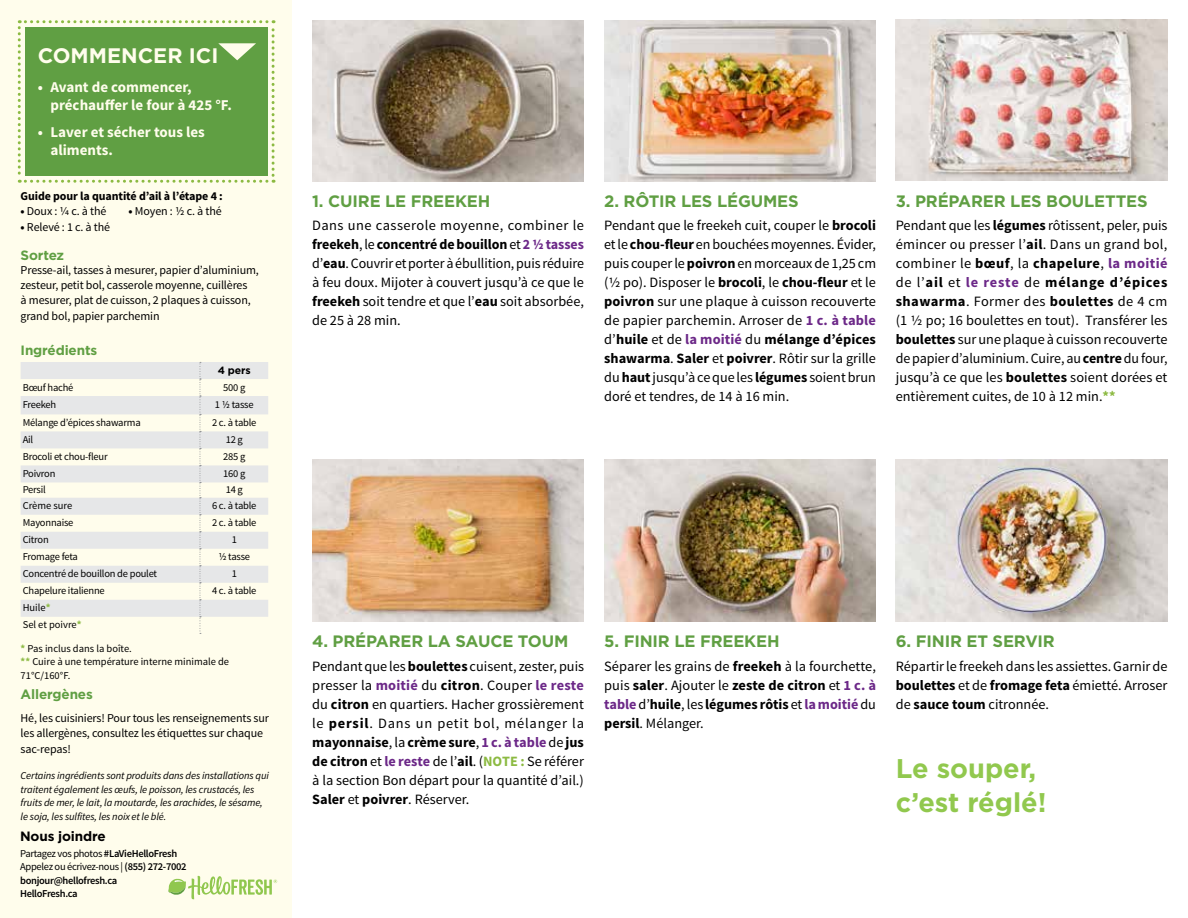
<style>
.page{position:relative;width:1188px;height:918px;background:#fff}
.page>*{position:absolute;margin:0;border:0;box-sizing:border-box;transform-origin:0 0}
.t1{font:700 27px/34.5px "Gotham";color:#91c84e}
.t2{font:700 21px "Gotham";color:#fffdec}
.t3{font:700 16.5px "Gotham";letter-spacing:-.01em;color:#609f43}
.t4{font:700 15px/18px "Source Sans Pro";color:#fffdec}
.t5{font:14.25px/19px "Source Sans Pro";color:#000;text-align:justify}
.t6{font:700 13.5px "Gotham";letter-spacing:-.01em;color:#609f43}
.t7{font:700 13.5px "Gotham";letter-spacing:-.01em;color:#000}
.t8{font:12px/15.3px "Source Sans Pro";letter-spacing:-.01em;color:#000}
.t9{font:700 12px "Source Sans Pro";letter-spacing:-.01em;color:#000}
.t10{font:10.5px "Source Sans Pro";letter-spacing:-.02em;color:#000}
.t11{font:italic 10.5px/13.5px "Source Sans Pro";letter-spacing:-.01em;color:#000}
.t12{font:600 10.5px/13.5px "Source Sans Pro";letter-spacing:-.03em;color:#000}
.t13{font:10.5px/13.6px "Source Sans Pro";color:#000}
.t14{font:700 10.5px "Gotham";color:#000}
.s1{font-weight:700}
.s2{font-weight:700;color:#8cba42}
.s3{font-weight:400}
.s4{font-weight:700;color:#6c2888}
</style>
<div class="page">
<div style="left:0;top:0;width:292px;height:918px;background:#fffdec"></div>
<svg style="left:21px;top:362px;width:247px;height:255px;fill:#e6e7e8"></svg>
<svg style="left:200px;top:362px;width:1px;height:272px"></svg>
<svg style="left:168px;top:876px;width:109px;height:23px"></svg>
<svg style="left:18px;top:20px;width:257px;height:163px;background:#74aa57"></svg>
<img style="left:312px;top:459px;width:272px;height:162px">
<img style="left:604px;top:459px;width:272px;height:162px">
<img style="left:896px;top:459px;width:271px;height:162px">
<img style="left:896px;top:20px;width:272px;height:160px">
<img style="left:604px;top:20px;width:272px;height:161px">
<img style="left:312px;top:20px;width:272px;height:161px">
<h2 class="t2" style="left:38px;top:41px;width:182px">COMMENCER ICI</h2>
<p class="t4" style="left:50px;top:79px;width:183px;text-indent:-13px">• Avant de commencer, préchauffer le four à 425 °F.</p>
<p class="t4" style="left:50px;top:123px;width:156px;text-indent:-13px">• Laver et sécher tous les aliments.</p>
<p class="t9" style="left:21px;top:188px;width:204px">Guide pour la quantité d’ail à l’étape 4 :</p>
<p class="t8" style="left:21px;top:204px;width:87px"><span class="s1">•</span> Doux : 1/4 c. à thé</p>
<p class="t8" style="left:129px;top:204px;width:95px"><span class="s1">•</span> Moyen : 1/2 c. à thé</p>
<p class="t8" style="left:21px;top:219px;width:91px"><span class="s1">•</span> Relevé : 1 c. à thé</p>
<p class="t6" style="left:21px;top:246px;width:45px">Sortez</p>
<p class="t8" style="left:21px;top:262px;width:240px">Presse-ail, tasses à mesurer, papier d’aluminium, zesteur, petit bol, casserole moyenne, cuillères<br>à mesurer, plat de cuisson, 2 plaques à cuisson, grand bol, papier parchemin</p>
<p class="t6" style="left:21px;top:341px;width:78px">Ingrédients</p>
<p class="t14" style="left:218px;top:363px;width:34px">4 pers</p>
<p class="t10" style="left:23px;top:381px;width:52px">Bœuf haché</p>
<p class="t10" style="left:223px;top:381px;width:24px">500 g</p>
<p class="t10" style="left:23px;top:398px;width:35px">Freekeh</p>
<p class="t10" style="left:215px;top:398px;width:40px">1 1/2 tasse</p>
<p class="t10" style="left:23px;top:416px;width:120px">Mélange d’épices shawarma</p>
<p class="t10" style="left:212px;top:416px;width:46px">2 c. à table</p>
<p class="t10" style="left:23px;top:433px;width:12px">Ail</p>
<p class="t10" style="left:226px;top:433px;width:19px">12 g</p>
<p class="t10" style="left:23px;top:450px;width:86px">Brocoli et chou-fleur</p>
<p class="t10" style="left:223px;top:450px;width:24px">285 g</p>
<p class="t10" style="left:23px;top:467px;width:34px">Poivron</p>
<p class="t10" style="left:223px;top:467px;width:24px">160 g</p>
<p class="t10" style="left:23px;top:483px;width:25px">Persil</p>
<p class="t10" style="left:226px;top:483px;width:19px">14 g</p>
<p class="t13" style="left:23px;top:499px;width:51px">Crème sure</p>
<p class="t10" style="left:212px;top:499px;width:46px">6 c. à table</p>
<p class="t10" style="left:23px;top:516px;width:52px">Mayonnaise</p>
<p class="t10" style="left:212px;top:516px;width:46px">2 c. à table</p>
<p class="t10" style="left:23px;top:533px;width:28px">Citron</p>
<p class="t10" style="left:232px;top:533px;width:7px">1</p>
<p class="t10" style="left:23px;top:550px;width:57px">Fromage feta</p>
<p class="t10" style="left:218px;top:550px;width:33px">1/2 tasse</p>
<p class="t10" style="left:23px;top:567px;width:136px">Concentré de bouillon de poulet</p>
<p class="t10" style="left:232px;top:567px;width:7px">1</p>
<p class="t10" style="left:23px;top:584px;width:84px">Chapelure italienne</p>
<p class="t10" style="left:212px;top:584px;width:46px">4 c. à table</p>
<p class="t13" style="left:23px;top:600px;width:60px;line-height:17px">Huile<span class="s2">*<br></span>Sel et poivre<span class="s2">*</span></p>
<p class="t13" style="left:21px;top:642px;width:210px"><span class="s2">*</span> Pas inclus dans la boîte.<br><span class="s2">**</span> Cuire à une température interne minimale de<br>71°C/160°F.</p>
<p class="t6" style="left:21px;top:686px;width:74px">Allergènes</p>
<p class="t8" style="left:21px;top:710px;width:250px">Hé, les cuisiniers! Pour tous les renseignements sur les allergènes, consultez les étiquettes sur chaque sac-repas!</p>
<p class="t11" style="left:21px;top:769px;width:250px">Certains ingrédients sont produits dans des installations qui traitent également les œufs, le poisson, les crustacés, les fruits de mer, le lait, la moutarde, les arachides, le sésame, le soja, les sulfites, les noix et le blé.</p>
<p class="t7" style="left:20px;top:827px;width:87px">Nous joindre</p>
<p class="t12" style="left:20px;top:847px;width:168px"><span class="s3">Partagez vos photos</span> #LaVieHelloFresh<br><span class="s3">Appelez ou écrivez-nous |</span> (855) 272-7002 bonjour@hellofresh.ca<br>HelloFresh.ca</p>
<p class="t3" style="left:312px;top:190px;width:180px">1. CUIRE LE FREEKEH</p>
<p class="t5" style="left:312px;top:216px;width:273px">Dans une casserole moyenne, combiner le <span class="s1">freekeh</span>, le <span class="s1">concentré de bouillon</span> et <span class="s4">2 1/2 tasses </span>d’<span class="s1">eau</span>. Couvrir et porter à ébullition, puis réduire à feu doux. Mijoter à couvert jusqu’à ce que le <span class="s1">freekeh</span> soit tendre et que l’<span class="s1">eau</span> soit absorbée, de 25 à 28 min.</p>
<p class="t3" style="left:604px;top:190px;width:196px">2. RÔTIR LES LÉGUMES</p>
<p class="t5" style="left:604px;top:216px;width:273px">Pendant que le freekeh cuit, couper le <span class="s1">brocoli </span>et le <span class="s1">chou-fleur</span> en bouchées moyennes. Évider, puis couper le <span class="s1">poivron</span> en morceaux de 1,25 cm (1/2 po). Disposer le <span class="s1">brocoli</span>, le <span class="s1">chou-fleur</span> et le <span class="s1">poivron</span> sur une plaque à cuisson recouverte de papier parchemin. Arroser de <span class="s4">1 c. à table </span>d’<span class="s1">huile</span> et de <span class="s4">la moitié</span> du <span class="s1">mélange d’épices shawarma</span>. <span class="s1">Saler</span> et <span class="s1">poivrer</span>. Rôtir sur la grille du <span class="s1">haut</span> jusqu’à ce que les <span class="s1">légumes</span> soient brun doré et tendres, de 14 à 16 min.</p>
<p class="t3" style="left:896px;top:190px;width:253px">3. PRÉPARER LES BOULETTES</p>
<p class="t5" style="left:896px;top:216px;width:273px">Pendant que les <span class="s1">légumes</span> rôtissent, peler, puis émincer ou presser l’<span class="s1">ail</span>. Dans un grand bol, combiner le <span class="s1">bœuf</span>, la <span class="s1">chapelure</span>, <span class="s4">la moitié </span>de l’<span class="s1">ail</span> et <span class="s4">le reste</span> de <span class="s1">mélange d’épices shawarma</span>. Former des <span class="s1">boulettes</span> de 4 cm (1 1/2 po; 16 boulettes en tout). Transférer les <span class="s1">boulettes</span> sur une plaque à cuisson recouverte de papier d’aluminium. Cuire, au <span class="s1">centre</span> du four, jusqu’à ce que les <span class="s1">boulettes</span> soient dorées et entièrement cuites, de 10 à 12 min.<span class="s2">**</span></p>
<p class="t3" style="left:312px;top:631px;width:258px">4. PRÉPARER LA SAUCE TOUM</p>
<p class="t5" style="left:312px;top:657px;width:273px">Pendant que les <span class="s1">boulettes</span> cuisent, zester, puis presser la <span class="s4">moitié</span> du <span class="s1">citron</span>. Couper <span class="s4">le reste </span>du <span class="s1">citron</span> en quartiers. Hacher grossièrement le <span class="s1">persil</span>. Dans un petit bol, mélanger la <span class="s1">mayonnaise</span>, la <span class="s1">crème sure</span>, <span class="s4">1 c. à table</span> de <span class="s1">jus de citron</span> et <span class="s4">le reste</span> de l’<span class="s1">ail</span>. (<span class="s2">NOTE :</span> Se référer à la section Bon départ pour la quantité d’ail.)<br><span class="s1">Saler</span> et <span class="s1">poivrer</span>. Réserver.</p>
<p class="t3" style="left:604px;top:631px;width:177px">5. FINIR LE FREEKEH</p>
<p class="t5" style="left:604px;top:657px;width:273px">Séparer les grains de <span class="s1">freekeh</span> à la fourchette, puis <span class="s1">saler</span>. Ajouter le <span class="s1">zeste de citron</span> et <span class="s4">1 c. à table</span> d’<span class="s1">huile</span>, les <span class="s1">légumes rôtis</span> et <span class="s4">lamoitié</span> du <span class="s1">persil</span>. Mélanger.</p>
<p class="t3" style="left:896px;top:631px;width:161px">6. FINIR ET SERVIR</p>
<p class="t5" style="left:896px;top:657px;width:273px">Répartir le freekeh dans les assiettes. Garnir de <span class="s1">boulettes</span> et de <span class="s1">fromage feta</span> émietté. Arroser de <span class="s1">sauce toum</span> citronnée.</p>
<h1 class="t1" style="left:896px;top:751px;width:152px">Le souper, c’est réglé!</h1>
</div>
